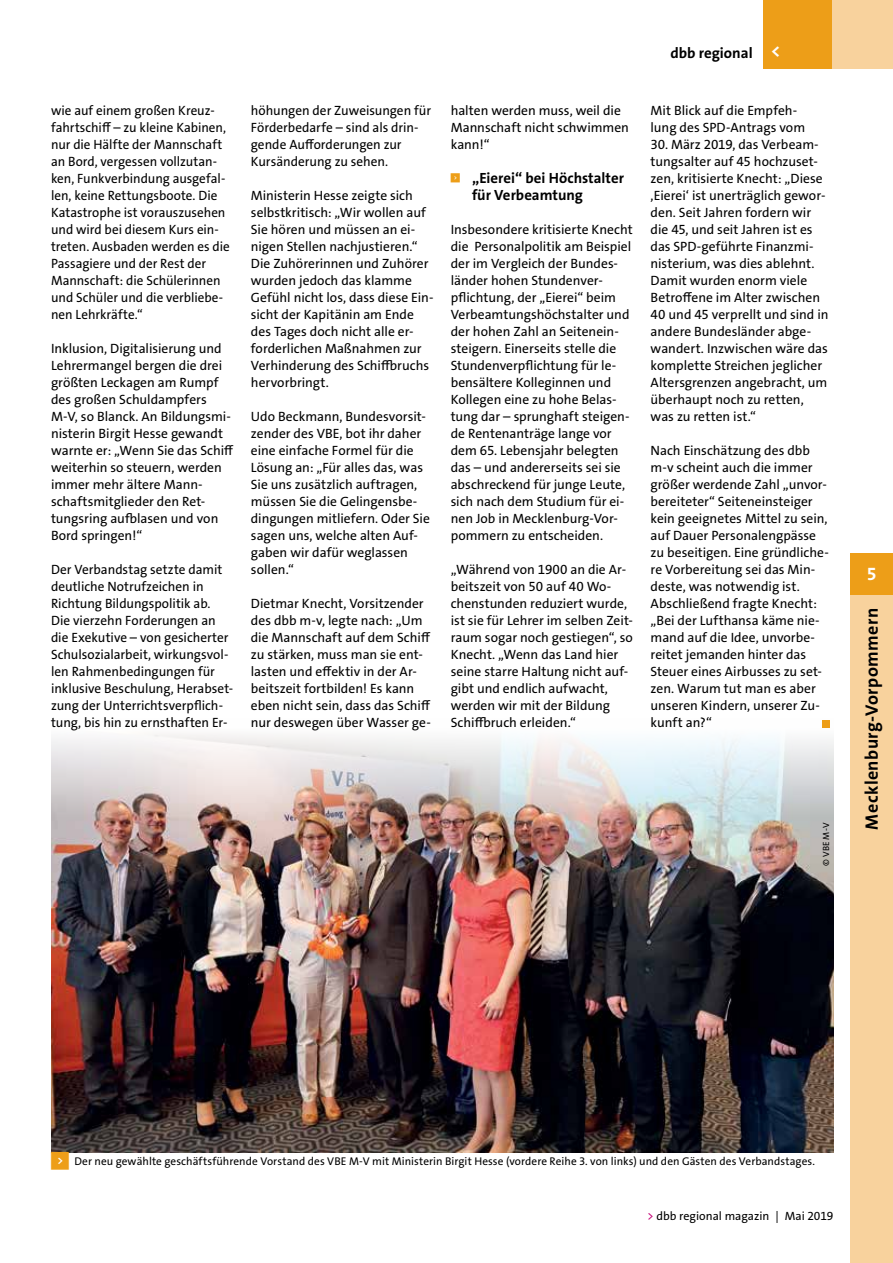
<style>
.page{position:relative;width:893px;height:1263px;background:#fff}
.page>*{position:absolute;margin:0;border:0;box-sizing:border-box;transform-origin:0 0}
.t1{font:700 18px "The Sans Os F";letter-spacing:.025em;color:#000}
.t2{font:700 18px "The Sans Os F";color:#fff}
.t3{font:700 15px "The Sans Os F";color:#000}
.t4{font:700 14.85px/17px "The Sans Os F";color:#000}
.t5{font:13.5px/17px "The Sans Os F";color:#000}
.t6{font:12px "The Sans Os F";letter-spacing:-.005em;color:#000}
.t7{font:11.25px "The Sans Os F";letter-spacing:.005em;color:#000}
.t8{font:9px "The Sans Os F";color:#000}
.t9{font:5.85px "Top Numbers";color:#ed9e18}
.s1{font-size:18px;color:#fff}
.s2{font-family:"Top Numbers";color:#ed9e18}
.s3{color:#c40075}
</style>
<div class="page">
<img style="left:51px;top:720px;width:782px;height:432px">
<div style="left:822px;top:720px;width:7px;height:7px;background:#ed9e18"></div>
<div style="left:763px;top:0;width:130px;height:68px;background:#f8d29d"></div>
<div style="left:763px;top:0;width:68px;height:68px;background:#ed9e18"></div>
<div style="left:850px;top:553px;width:43px;height:42px;background:#ed9e18"></div>
<div style="left:850px;top:595px;width:43px;height:668px;background:#f8d29d"></div>
<p class="t5" style="left:51px;top:102px;width:180px">wie auf einem großen Kreuz&shy;fahrtschiff – zu kleine Kabinen, nur die Hälfte der Mannschaft an Bord, vergessen vollzutan&shy;ken, Funkverbindung ausgefal&shy;len, keine Rettungsboote. Die<br>Katastrophe ist vorauszusehen und wird bei diesem Kurs ein&shy;treten. Ausbaden werden es die<br>Passagiere und der Rest der<br>Mannschaft: die Schülerinnen und Schüler und die verbliebe&shy;nen Lehrkräfte.“</p>
<p class="t5" style="left:51px;top:340px;width:184px">Inklusion, Digitalisierung und<br>Lehrermangel bergen die drei größten Leckagen am Rumpf des großen Schuldampfers<br>M-V, so Blanck. An Bildungsmi&shy;nisterin Birgit Hesse gewandt warnte er: „Wenn Sie das Schiff weiterhin so steuern, werden immer mehr ältere Mann&shy;schaftsmitglieder den Ret&shy;tungsring aufblasen und von<br>Bord springen!“</p>
<p class="t5" style="left:51px;top:561px;width:184px">Der Verbandstag setzte damit deutliche Notrufzeichen in<br>Richtung Bildungspolitik ab.<br>Die vierzehn Forderungen an die Exekutive – von gesicherter<br>Schulsozialarbeit, wirkungsvol&shy;len Rahmenbedingungen für inklusive Beschulung, Herabset&shy;zung der Unterrichtsverpflich&shy;tung, bis hin zu ernsthaften Er-</p>
<p class="t5" style="left:251px;top:102px;width:182px">höhungen der Zuweisungen für<br>Förderbedarfe – sind als drin&shy;gende Aufforderungen zur<br>Kursänderung zu sehen.</p>
<p class="t5" style="left:251px;top:187px;width:184px">Ministerin Hesse zeigte sich selbstkritisch: „Wir wollen auf<br>Sie hören und müssen an ei&shy;nigen Stellen nachjustieren.“<br>Die Zuhörerinnen und Zuhörer wurden jedoch das klamme<br>Gefühl nicht los, dass diese Ein&shy;sicht der Kapitänin am Ende des Tages doch nicht alle er&shy;forderlichen Maßnahmen zur<br>Verhinderung des Schiffbruchs hervorbringt.</p>
<p class="t5" style="left:251px;top:408px;width:181px">Udo Beckmann, Bundesvorsit&shy;zender des VBE, bot ihr daher eine einfache Formel für die<br>Lösung an: „Für alles das, was<br>Sie uns zusätzlich auftragen, müssen Sie die Gelingensbe&shy;dingungen mitliefern. Oder Sie sagen uns, welche alten Auf&shy;gaben wir dafür weglassen sollen.“</p>
<p class="t5" style="left:251px;top:595px;width:181px">Dietmar Knecht, Vorsitzender des dbb m-v, legte nach: „Um die Mannschaft auf dem Schiff zu stärken, muss man sie ent&shy;lasten und effektiv in der Ar&shy;beitszeit fortbilden! Es kann eben nicht sein, dass das Schiff nur deswegen über Wasser ge-</p>
<p class="t5" style="left:451px;top:102px;width:180px">halten werden muss, weil die<br>Mannschaft nicht schwimmen kann!“</p>
<p class="t9" style="left:451px;top:174px;width:11px">&lt;</p>
<p class="t4" style="left:472px;top:169px;width:154px">„Eierei“ bei Höchstalter für Verbeamtung</p>
<p class="t5" style="left:451px;top:221px;width:184px">Insbesondere kritisierte Knecht die Personalpolitik am Beispiel der im Vergleich der Bundes&shy;länder hohen Stundenver&shy;pflichtung, der „Eierei“ beim<br>Verbeamtungshöchstalter und der hohen Zahl an Seitenein&shy;steigern. Einerseits stelle die<br>Stundenverpflichtung für le&shy;bensältere Kolleginnen und<br>Kollegen eine zu hohe Belas&shy;tung dar – sprunghaft steigen&shy;de Rentenanträge lange vor dem 65. Lebensjahr belegten das – und andererseits sei sie abschreckend für junge Leute, sich nach dem Studium für ei&shy;nen Job in Mecklenburg-Vor&shy;pommern zu entscheiden.</p>
<p class="t5" style="left:451px;top:561px;width:184px">„Während von 1900 an die Ar&shy;beitszeit von 50 auf 40 Wo&shy;chenstunden reduziert wurde, ist sie für Lehrer im selben Zeit&shy;raum sogar noch gestiegen“, so<br>Knecht. „Wenn das Land hier seine starre Haltung nicht auf&shy;gibt und endlich aufwacht, werden wir mit der Bildung<br>Schiffbruch erleiden.“</p>
<p class="t3" style="left:670px;top:44px;width:112px">dbb regional <span class="s1">&lt;</span></p>
<p class="t5" style="left:651px;top:102px;width:156px">Mit Blick auf die Empfeh&shy;lung des SPD-Antrags vom</p>
<p class="t5" style="left:651px;top:136px;width:179px">30. März 2019, das Verbeam&shy;tungsalter auf 45 hochzuset&shy;zen, kritisierte Knecht: „Diese ,Eierei‘ ist unerträglich gewor&shy;den. Seit Jahren fordern wir die 45, und seit Jahren ist es das SPD-geführte Finanzmi&shy;nisterium, was dies ablehnt.<br>Damit wurden enorm viele<br>Betroffene im Alter zwischen<br>40 und 45 verprellt und sind in andere Bundesländer abge&shy;wandert. Inzwischen wäre das komplette Streichen jeglicher<br>Altersgrenzen angebracht, um überhaupt noch zu retten, was zu retten ist.“</p>
<p class="t5" style="left:651px;top:442px;width:180px">Nach Einschätzung des dbb m-v scheint auch die immer größer werdende Zahl „unvor&shy;bereiteter“ Seiteneinsteiger kein geeignetes Mittel zu sein, auf Dauer Personalengpässe zu beseitigen. Eine gründliche&shy;re Vorbereitung sei das Min&shy;deste, was notwendig ist.<br>Abschließend fragte Knecht: „Bei der Lufthansa käme nie&shy;mand auf die Idee, unvorbe&shy;reitet jemanden hinter das<br>Steuer eines Airbusses zu set&shy;zen. Warum tut man es aber unseren Kindern, unserer Zu&shy;kunft an?“</p>
<p class="t8" style="left:820px;top:866px;width:45px;rotate:-90deg">© VBE M-V</p>
<h1 class="t2" style="left:867px;top:562px;width:11px">5</h1>
<h1 class="t1" style="left:860px;top:829px;width:223px;rotate:-90deg">Mecklenburg-Vorpommern</h1>
<p class="t7" style="left:51px;top:1154px;width:765px"><span class="s2">&lt;</span> Der neu gewählte geschäftsführende Vorstand des VBE M-V mit Ministerin Birgit Hesse (vordere Reihe 3. von links) und den Gästen des Verbandstages.</p>
<p class="t6" style="left:647px;top:1208px;width:188px"><span class="s3">&gt;</span> dbb regional magazin | Mai 2019</p>
</div>
